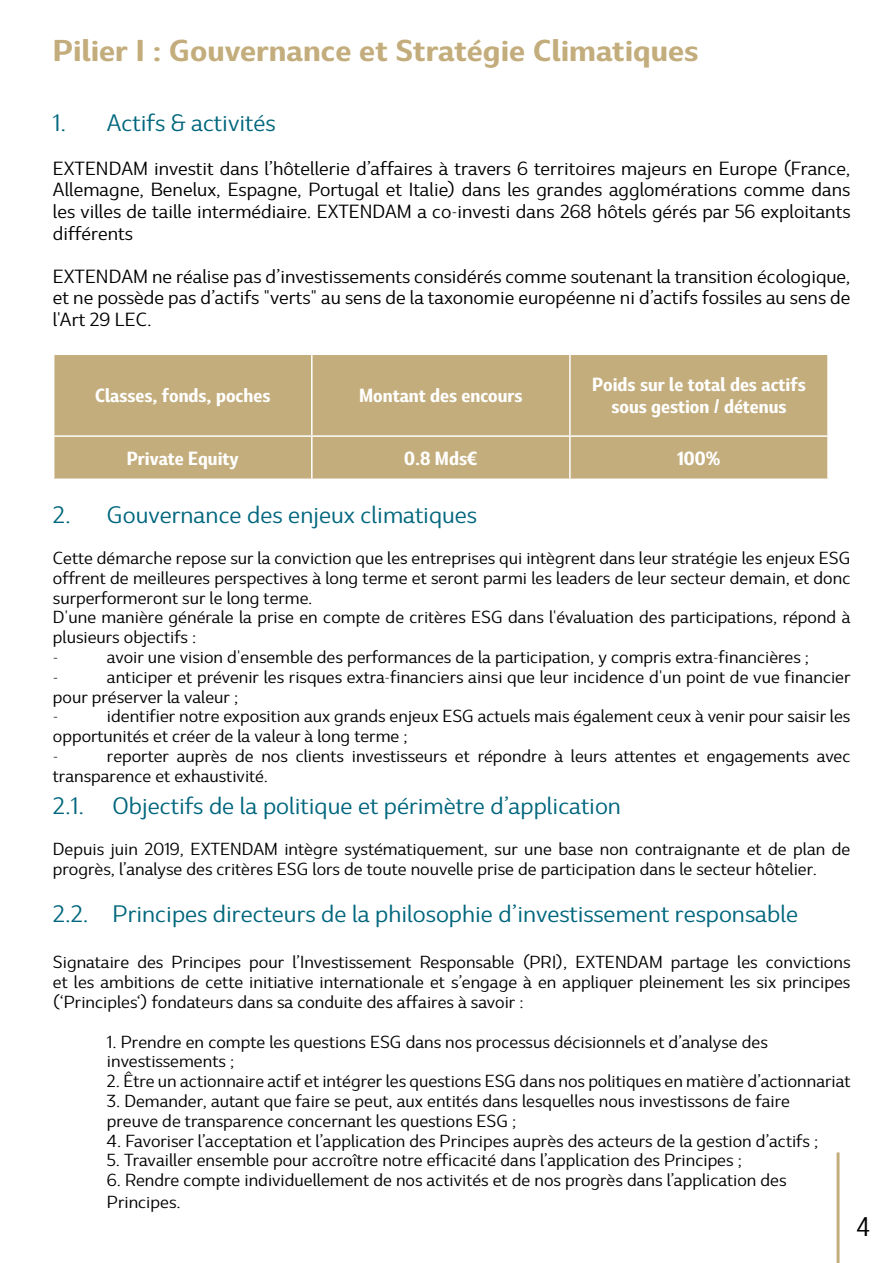
<style>
.page{position:relative;width:893px;height:1263px;background:#fff}
.page>*{position:absolute;margin:0;border:0;box-sizing:border-box;transform-origin:0 0}
.t1{font:700 expanded 28.5px "Marble Display";color:#c3ad7c}
.t2{font:25.5px "Marble Display";color:#000}
.t3{font:expanded 22.5px "Marble Display";color:#00667d}
.t4{font:expanded 18px/21.6px "Marble Display";color:#000;text-align:justify}
.t5{font:700 18px/21.6px "Marble Display";color:#fff;text-align:center}
.t6{font:expanded 16.5px/19.8px "Marble Display";color:#000}
</style>
<div class="page">
<hr style="left:836px;top:1152px;width:3px;height:111px;background:#c3ad7c">
<div style="left:54px;top:355px;width:773px;height:123px;background:#c3ad7c"></div>
<hr style="left:311px;top:355px;width:2px;height:80px;background:#fff">
<hr style="left:569px;top:355px;width:2px;height:80px;background:#fff">
<hr style="left:53px;top:435px;width:259px;height:2px;background:#fff">
<hr style="left:312px;top:435px;width:258px;height:2px;background:#fff">
<hr style="left:311px;top:437px;width:2px;height:41px;background:#fff">
<hr style="left:570px;top:435px;width:259px;height:2px;background:#fff">
<hr style="left:569px;top:437px;width:2px;height:41px;background:#fff">
<h1 class="t1" style="left:53px;top:26px;width:647px">Pilier I : Gouvernance et Stratégie Climatiques</h1>
<h3 class="t3" style="left:53px;top:105px;width:224px">1. Actifs &amp; activités</h3>
<p class="t4" style="left:53px;top:156px;width:799px">EXTENDAM investit dans l’hôtellerie d’affaires à travers 6 territoires majeurs en Europe (France, Allemagne, Benelux, Espagne, Portugal et Italie) dans les grandes agglomérations comme dans les villes de taille intermédiaire. EXTENDAM a co-investi dans 268 hôtels gérés par 56 exploitants différents</p>
<p class="t4" style="left:53px;top:264px;width:799px">EXTENDAM ne réalise pas d’investissements considérés comme soutenant la transition écologique, et ne possède pas d’actifs "verts" au sens de la taxonomie européenne ni d’actifs fossiles au sens de l'Art 29 LEC.</p>
<p class="t5" style="left:95px;top:383px;width:177px">Classes, fonds, poches</p>
<p class="t5" style="left:359px;top:383px;width:165px">Montant des encours</p>
<p class="t5" style="left:592px;top:372px;width:215px">Poids sur le total des actifs sous gestion / détenus</p>
<p class="t5" style="left:127px;top:445px;width:113px">Private Equity</p>
<p class="t5" style="left:404px;top:445px;width:75px">0.8 Mds€</p>
<p class="t5" style="left:677px;top:445px;width:45px">100%</p>
<h3 class="t3" style="left:53px;top:496px;width:426px">2. Gouvernance des enjeux climatiques</h3>
<p class="t6" style="left:53px;top:547px;width:799px">Cette démarche repose sur la conviction que les entreprises qui intègrent dans leur stratégie les enjeux ESG offrent de meilleures perspectives à long terme et seront parmi les leaders de leur secteur demain, et donc surperformeront sur le long terme.<br>D'une manière générale la prise en compte de critères ESG dans l'évaluation des participations, répond à plusieurs objectifs :<br>-</p>
<p class="t6" style="left:107px;top:646px;width:704px">avoir une vision d'ensemble des performances de la participation, y compris extra-financières ;</p>
<p class="t6" style="left:53px;top:665px;width:799px;text-indent:54px">anticiper et prévenir les risques extra-financiers ainsi que leur incidence d'un point de vue financier pour préserver la valeur ;<br>-</p>
<p class="t6" style="left:53px;top:665px;width:7px">-</p>
<p class="t6" style="left:53px;top:705px;width:799px;text-indent:54px">identifier notre exposition aux grands enjeux ESG actuels mais également ceux à venir pour saisir les opportunités et créer de la valeur à long terme ;<br>-</p>
<p class="t6" style="left:53px;top:745px;width:799px;text-indent:54px">reporter auprès de nos clients investisseurs et répondre à leurs attentes et engagements avec transparence et exhaustivité.</p>
<h3 class="t3" style="left:53px;top:787px;width:33px">2.1.</h3>
<h3 class="t3" style="left:113px;top:787px;width:510px">Objectifs de la politique et périmètre d’application</h3>
<p class="t6" style="left:53px;top:837px;width:799px">Depuis juin 2019, EXTENDAM intègre systématiquement, sur une base non contraignante et de plan de progrès, l’analyse des critères ESG lors de toute nouvelle prise de participation dans le secteur hôtelier.</p>
<h3 class="t3" style="left:53px;top:895px;width:747px">2.2. Principes directeurs de la philosophie d’investissement responsable</h3>
<p class="t6" style="left:53px;top:951px;width:799px;text-align:justify">Signataire des Principes pour l’Investissement Responsable (PRI), EXTENDAM partage les convictions et les ambitions de cette initiative internationale et s’engage à en appliquer pleinement les six principes (‘Principles‘) fondateurs dans sa conduite des affaires à savoir :</p>
<p class="t6" style="left:107px;top:1030px;width:662px">1. Prendre en compte les questions ESG dans nos processus décisionnels et d’analyse des investissements ;</p>
<p class="t6" style="left:107px;top:1070px;width:745px">2. Être un actionnaire actif et intégrer les questions ESG dans nos politiques en matière d’actionnariat</p>
<p class="t6" style="left:107px;top:1089px;width:684px">3. Demander, autant que faire se peut, aux entités dans lesquelles nous investissons de faire preuve de transparence concernant les questions ESG ;</p>
<p class="t6" style="left:107px;top:1129px;width:713px">4. Favoriser l’acceptation et l’application des Principes auprès des acteurs de la gestion d’actifs ;</p>
<p class="t6" style="left:107px;top:1149px;width:636px">5. Travailler ensemble pour accroître notre efficacité dans l’application des Principes ;</p>
<p class="t6" style="left:107px;top:1168px;width:681px;line-height:21.6px">6. Rendre compte individuellement de nos activités et de nos progrès dans l’application des<br>Principes.</p>
<h2 class="t2" style="left:857px;top:1206px;width:15px">4</h2>
</div>
